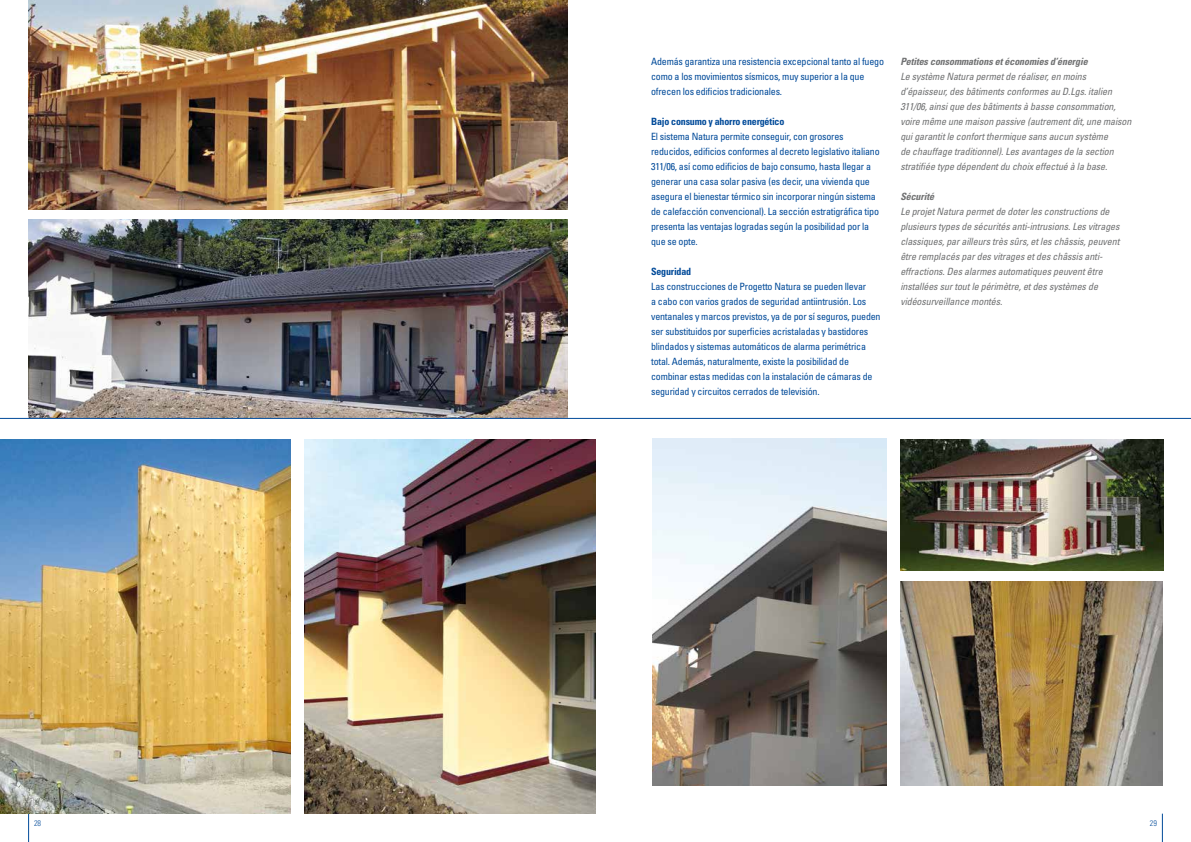
<style>
.page{position:relative;width:1191px;height:842px;background:#fff}
.page>*{position:absolute;margin:0;border:0;box-sizing:border-box;transform-origin:0 0}
.t1{font:condensed 10px/15px "Univers";letter-spacing:-.02em;color:#004a99}
.t2{font:italic condensed 10px/15px "Univers";letter-spacing:-.01em;color:#707172}
.t3{font:italic 700 condensed 10px "Univers";letter-spacing:-.01em;color:#707172}
.t4{font:700 condensed 10px "Univers";letter-spacing:-.02em;color:#004a99}
.t5{font:300 condensed 8px "Univers";color:#004a99}
</style>
<div class="page">
<svg style="left:28px;top:814px;width:1px;height:28px"></svg>
<svg style="left:1162px;top:814px;width:1px;height:28px"></svg>
<img style="left:305px;top:439px;width:290px;height:375px">
<img style="left:0;top:439px;width:291px;height:375px">
<img style="left:28px;top:0;width:539px;height:210px">
<img style="left:28px;top:219px;width:539px;height:199px">
<hr style="left:0;top:418px;width:1191px;height:1px;background:#004a99">
<img style="left:900px;top:439px;width:264px;height:132px">
<img style="left:900px;top:581px;width:262px;height:204px">
<img style="left:652px;top:439px;width:234px;height:346px">
<p class="t1" style="left:651px;top:53px;width:234px">Además garantiza una resistencia excepcional tanto al fuego como a los movimientos sísmicos, muy superior a la que ofrecen los edificios tradicionales.</p>
<p class="t4" style="left:651px;top:115px;width:135px">Bajo consumo y ahorro energético</p>
<p class="t1" style="left:651px;top:128px;width:230px">El sistema Natura permite conseguir, con grosores reducidos, edificios conformes al decreto legislativo italiano 311/06, así como edificios de bajo consumo, hasta llegar a generar una casa solar pasiva (es decir, una vivienda que asegura el bienestar térmico sin incorporar ningún sistema de calefacción convencional). La sección estratigráfica tipo presenta las ventajas logradas según la posibilidad por la que se opte.</p>
<p class="t4" style="left:651px;top:265px;width:42px">Seguridad</p>
<p class="t1" style="left:651px;top:278px;width:231px">Las construcciones de Progetto Natura se pueden llevar<br>a cabo con varios grados de seguridad antiintrusión. Los ventanales y marcos previstos, ya de por sí seguros, pueden ser substituidos por superficies acristaladas y bastidores blindados y sistemas automáticos de alarma perimétrica total. Además, naturalmente, existe la posibilidad de combinar estas medidas con la instalación de cámaras de seguridad y circuitos cerrados de televisión.</p>
<p class="t3" style="left:900px;top:55px;width:189px">Petites consommations et économies d’énergie</p>
<p class="t2" style="left:900px;top:68px;width:233px">Le système Natura permet de réaliser, en moins d’épaisseur, des bâtiments conformes au D.Lgs. italien 311/06, ainsi que des bâtiments à basse consommation, voire même une maison passive (autrement dit, une maison qui garantit le confort thermique sans aucun système<br>de chauffage traditionnel). Les avantages de la section stratifiée type dépendent du choix effectué à la base.</p>
<p class="t3" style="left:900px;top:190px;width:35px">Sécurité</p>
<p class="t2" style="left:900px;top:203px;width:221px">Le projet Natura permet de doter les constructions de plusieurs types de sécurités anti-intrusions. Les vitrages classiques, par ailleurs très sûrs, et les châssis, peuvent être remplacés par des vitrages et des châssis anti&shy;effractions. Des alarmes automatiques peuvent être installées sur tout le périmètre, et des systèmes de vidéosurveillance montés.</p>
<p class="t5" style="left:34px;top:818px;width:9px">28</p>
<p class="t5" style="left:1149px;top:818px;width:9px">29</p>
</div>
